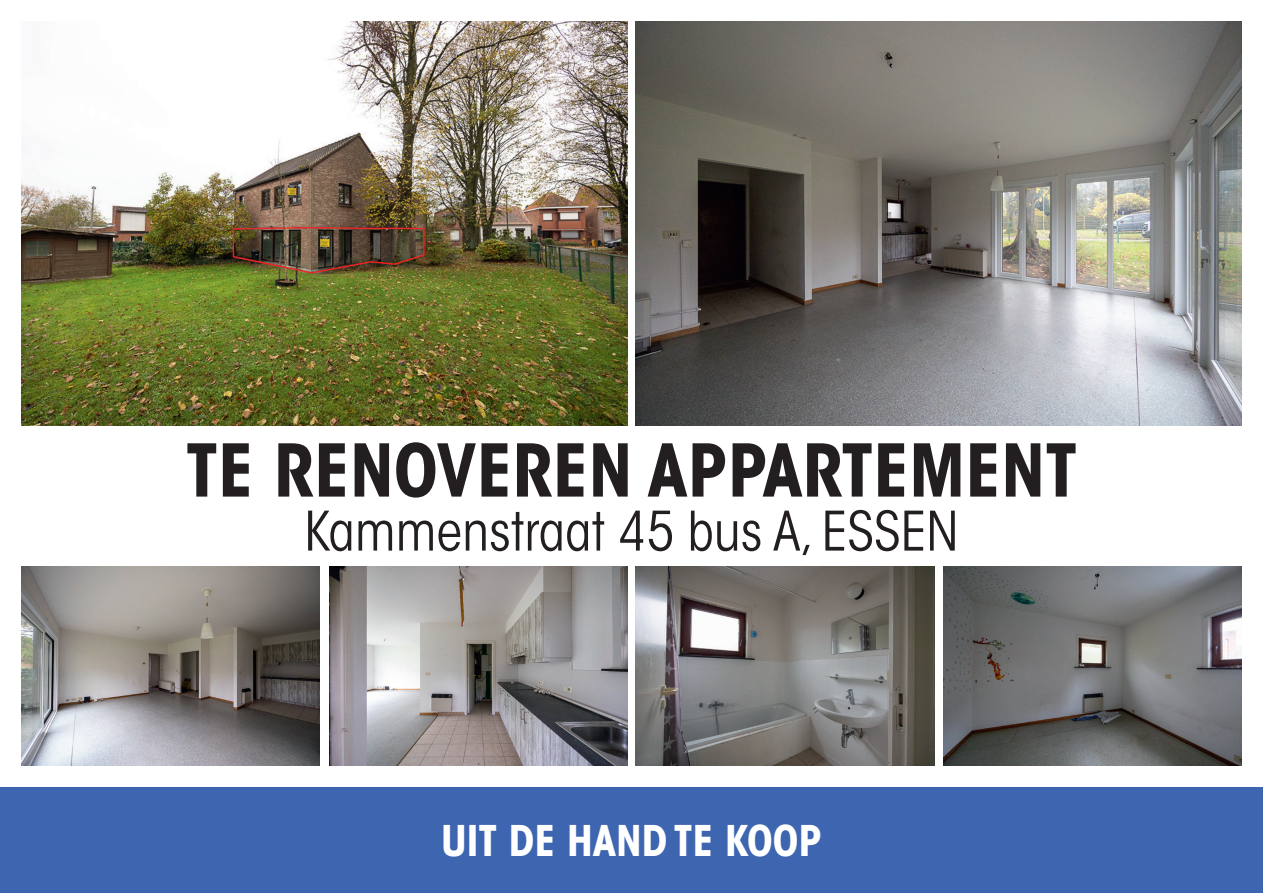
<style>
.page{position:relative;width:1263px;height:893px;background:#fff}
.page>*{position:absolute;margin:0;border:0;box-sizing:border-box;transform-origin:0 0}
.mainTitle{font:700 condensed 72px "ITC Avant Garde Std";color:#231f20}
.mainAddress{font:condensed 54px "ITC Avant Garde Std";color:#231f20}
.t1{font:700 condensed 42px "ITC Avant Garde Std";color:#fff}
</style>
<div class="page">
<img style="left:635px;top:21px;width:607px;height:404px">
<img style="left:21px;top:21px;width:607px;height:404px">
<img style="left:21px;top:566px;width:299px;height:199px">
<img style="left:329px;top:566px;width:299px;height:199px">
<img style="left:636px;top:566px;width:298px;height:199px">
<img style="left:943px;top:566px;width:299px;height:199px">
<div style="left:0;top:788px;width:1263px;height:105px;background:#3d65b0"></div>
<p class="mainTitle" style="left:186px;top:424px;width:893px">TE RENOVEREN APPARTEMENT</p>
<p class="mainAddress" style="left:304px;top:498px;width:655px">Kammenstraat 45 bus A, ESSEN</p>
<p class="t1" style="left:441px;top:814px;width:382px">UIT DE HAND TE KOOP</p>
</div>
